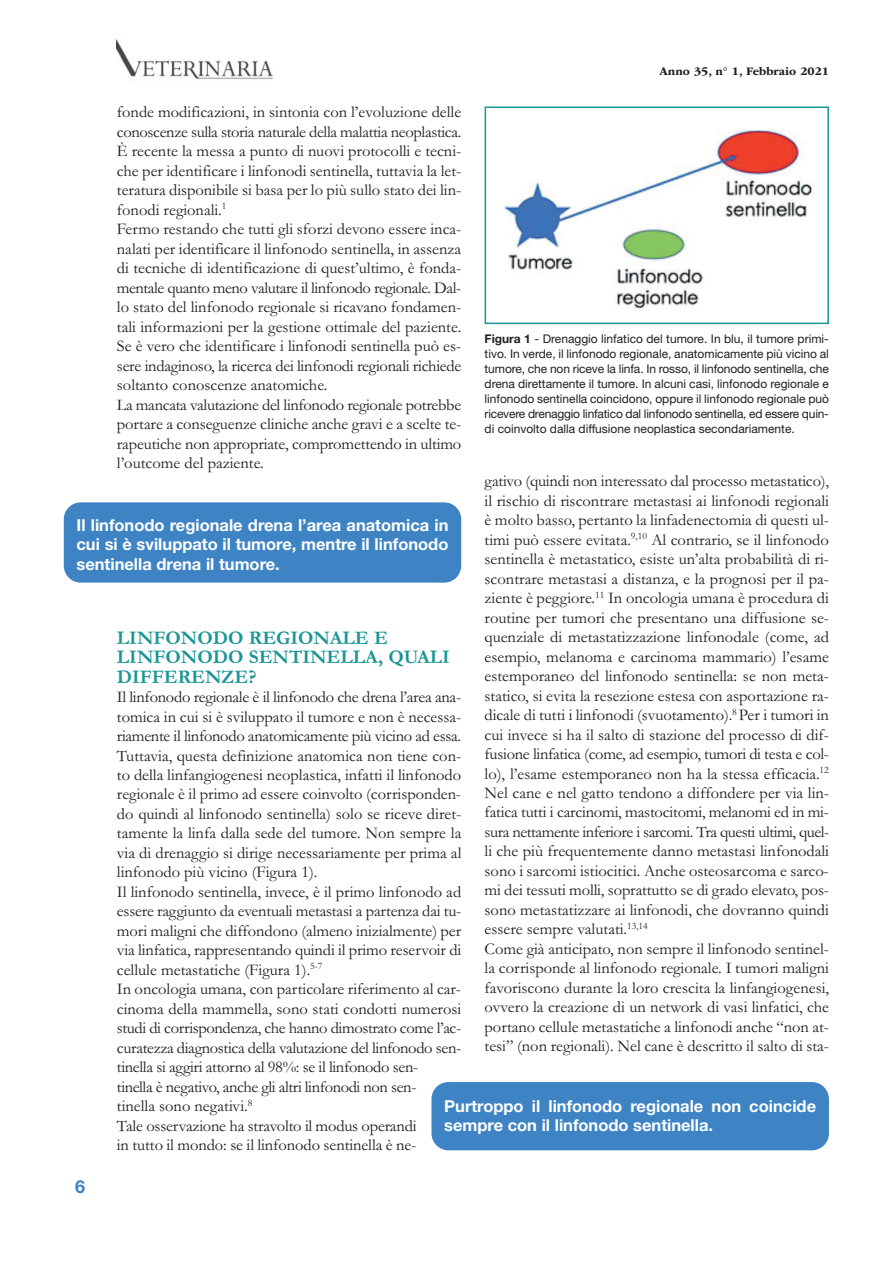
<style>
.page{position:relative;width:893px;height:1263px;background:#fff}
.page>*{position:absolute;margin:0;border:0;box-sizing:border-box;transform-origin:0 0}
.t1{font:700 19.5px/19.5px "Garamond";color:#1a9695}
.t2{font:700 18px "Helvetica Neue LT Std";color:#3e84c5}
.t3{font:16.5px/19.5px "Garamond";color:#201d1e}
.t4{font:700 16.5px/19.5px "Helvetica Neue LT Std";color:#fff;text-align:justify}
.t5{font:12px/15px "Helvetica Neue LT Std";color:#201d1e;text-align:justify}
.t6{font:700 12px "ITC Garamond Std";color:#201d1e}
.s1{font-weight:700}
</style>
<div class="page">
<img style="left:117px;top:40px;width:155px;height:40px">
<img style="left:503px;top:130px;width:309px;height:179px">
<div style="left:485px;top:107px;width:344px;height:217px;border:2px solid #1a9695"></div>
<div style="left:64px;top:502px;width:397px;height:81px;background:#3e84c5;border-radius:17px"></div>
<div style="left:431px;top:1082px;width:398px;height:68px;background:#3e84c5;border-radius:17px"></div>
<p class="t3" style="left:117px;top:104px;width:346px">fonde modificazioni, in sintonia con l’evoluzione delle conoscenze sulla storia naturale della malattia neoplastica.<br>È recente la messa a punto di nuovi protocolli e tecni&shy;che per identificare i linfonodi sentinella, tuttavia la let&shy;teratura disponibile si basa per lo più sullo stato dei lin&shy;fonodi regionali.<sup>1<br></sup>Fermo restando che tutti gli sforzi devono essere inca&shy;nalati per identificare il linfonodo sentinella, in assenza di tecniche di identificazione di quest’ultimo, è fonda&shy;mentale quanto meno valutare il linfonodo regionale. Dal&shy;lo stato del linfonodo regionale si ricavano fondamen&shy;tali informazioni per la gestione ottimale del paziente.<br>Se è vero che identificare i linfonodi sentinella può es&shy;sere indaginoso, la ricerca dei linfonodi regionali richiede soltanto conoscenze anatomiche.<br>La mancata valutazione del linfonodo regionale potrebbe portare a conseguenze cliniche anche gravi e a scelte te&shy;rapeutiche non appropriate, compromettendo in ultimo l’outcome del paziente.</p>
<p class="t6" style="left:659px;top:66px;width:171px">Anno 35, n° 1, Febbraio 2021</p>
<p class="t5" style="left:485px;top:332px;width:346px"><span class="s1">Figura 1</span> - Drenaggio linfatico del tumore. In blu, il tumore primi&shy;tivo. In verde, il linfonodo regionale, anatomicamente più vicino al tumore, che non riceve la linfa. In rosso, il linfonodo sentinella, che drena direttamente il tumore. In alcuni casi, linfonodo regionale e linfonodo sentinella coincidono, oppure il linfonodo regionale può ricevere drenaggio linfatico dal linfonodo sentinella, ed essere quin&shy;di coinvolto dalla diffusione neoplastica secondariamente.</p>
<p class="t3" style="left:485px;top:473px;width:346px">gativo (quindi non interessato dal processo metastatico), il rischio di riscontrare metastasi ai linfonodi regionali è molto basso, pertanto la linfadenectomia di questi ul&shy;timi può essere evitata.<sup>9,10</sup> Al contrario, se il linfonodo sentinella è metastatico, esiste un’alta probabilità di ri&shy;scontrare metastasi a distanza, e la prognosi per il pa&shy;ziente è peggiore.<sup>11</sup> In oncologia umana è procedura di routine per tumori che presentano una diffusione se&shy;quenziale di metastatizzazione linfonodale (come, ad esempio, melanoma e carcinoma mammario) l’esame estemporaneo del linfonodo sentinella: se non meta&shy;statico, si evita la resezione estesa con asportazione ra&shy;dicale di tutti i linfonodi (svuotamento).<sup>8</sup> Per i tumori in cui invece si ha il salto di stazione del processo di dif&shy;fusione linfatica (come, ad esempio, tumori di testa e col&shy;lo), l’esame estemporaneo non ha la stessa efficacia.<sup>12<br></sup>Nel cane e nel gatto tendono a diffondere per via lin&shy;fatica tutti i carcinomi, mastocitomi, melanomi ed in mi&shy;sura nettamente inferiore i sarcomi. Tra questi ultimi, quel&shy;li che più frequentemente danno metastasi linfonodali sono i sarcomi istiocitici. Anche osteosarcoma e sarco&shy;mi dei tessuti molli, soprattutto se di grado elevato, pos&shy;sono metastatizzare ai linfonodi, che dovranno quindi essere sempre valutati.<sup>13,14<br></sup>Come già anticipato, non sempre il linfonodo sentinel&shy;la corrisponde al linfonodo regionale. I tumori maligni favoriscono durante la loro crescita la linfangiogenesi, ovvero la creazione di un network di vasi linfatici, che portano cellule metastatiche a linfonodi anche “non at&shy;tesi” (non regionali). Nel cane è descritto il salto di sta-</p>
<p class="t4" style="left:77px;top:516px;width:373px">Il linfonodo regionale drena l’area anatomica in cui si è sviluppato il tumore, mentre il linfonodo sentinella drena il tumore.</p>
<p class="t1" style="left:117px;top:629px;width:335px">LINFONODO REGIONALE E<br>LINFONODO SENTINELLA, QUALI<br>DIFFERENZE?</p>
<p class="t3" style="left:117px;top:689px;width:346px">Il linfonodo regionale è il linfonodo che drena l’area ana&shy;tomica in cui si è sviluppato il tumore e non è necessa&shy;riamente il linfonodo anatomicamente più vicino ad essa.<br>Tuttavia, questa definizione anatomica non tiene con&shy;to della linfangiogenesi neoplastica, infatti il linfonodo regionale è il primo ad essere coinvolto (corrisponden&shy;do quindi al linfonodo sentinella) solo se riceve diret&shy;tamente la linfa dalla sede del tumore. Non sempre la via di drenaggio si dirige necessariamente per prima al linfonodo più vicino (Figura 1).<br>Il linfonodo sentinella, invece, è il primo linfonodo ad essere raggiunto da eventuali metastasi a partenza dai tu&shy;mori maligni che diffondono (almeno inizialmente) per via linfatica, rappresentando quindi il primo reservoir di cellule metastatiche (Figura 1).<sup>5-7<br></sup>In oncologia umana, con particolare riferimento al car&shy;cinoma della mammella, sono stati condotti numerosi studi di corrispondenza, che hanno dimostrato come l’ac&shy;curatezza diagnostica della valutazione del linfonodo sen&shy;tinella si aggiri attorno al 98%: se il linfonodo sen-<br>tinella è negativo, anche gli altri linfonodi non sen-<br>tinella sono negativi.<sup>8<br></sup>Tale osservazione ha stravolto il modus operandi<br>in tutto il mondo: se il linfonodo sentinella è ne-</p>
<p class="t4" style="left:444px;top:1098px;width:373px">Purtroppo il linfonodo regionale non coincide sempre con il linfonodo sentinella.</p>
<p class="t2" style="left:75px;top:1180px;width:12px">6</p>
</div>
